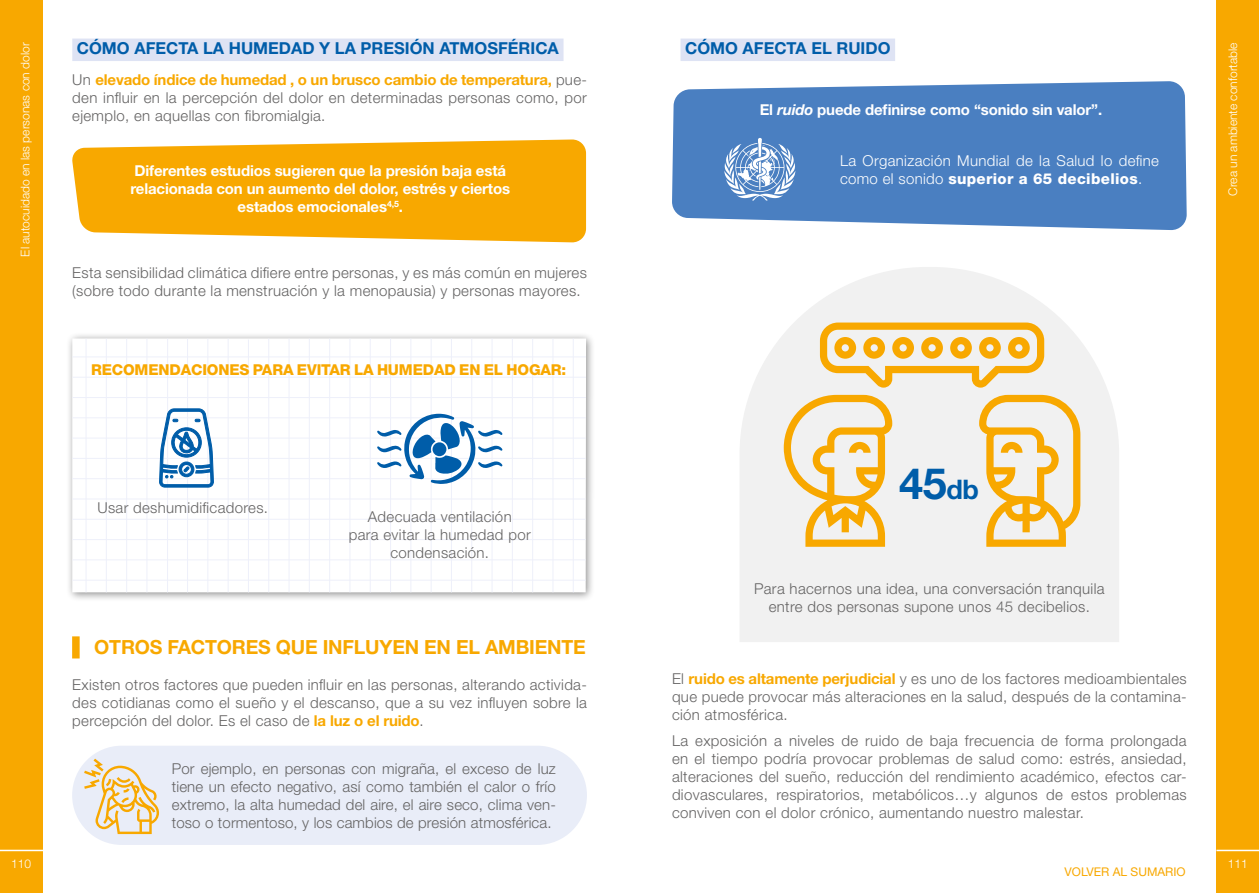
<style>
.page{position:relative;width:1259px;height:893px;background:#fff}
.page>*{position:absolute;margin:0;border:0;box-sizing:border-box;transform-origin:0 0}
.t1{font:700 43.2px "Helvetica Neue LT Std";color:#005da9}
.t2{font:700 19.5px "Helvetica Neue LT Std";letter-spacing:-.01em;color:#f8a800}
.t3{font:700 16.5px "Helvetica Neue LT Std";color:#005da9}
.t4{font:300 15px/18px "Helvetica Neue LT Std";letter-spacing:.02em;color:#646363;text-align:justify}
.t5{font:700 15px/18px "Helvetica Neue LT Std";letter-spacing:-.01em;color:#fff;text-align:center}
.t6{font:300 15px/18px "Helvetica Neue LT Std";letter-spacing:.02em;color:#fff}
.t7{font:800 15px "Helvetica Neue LT Std";letter-spacing:-.01em;color:#f8a800}
.t8{font:300 12px "Helvetica Neue LT Std";color:#fff}
.t9{font:12px "Helvetica Neue LT Std";color:#f8a800}
.s1{font-weight:700;color:#f8a800}
.s2{font-style:italic}
.s3{font-weight:800}
.s4{font-size:27px}
</style>
<div class="page">
<div style="left:1216px;top:0;width:43px;height:893px;background:#f8a800"></div>
<div style="left:0;top:0;width:43px;height:893px;background:#f8a800"></div>
<hr style="left:1216px;top:850px;width:43px;height:1px;background:#fff">
<hr style="left:0;top:850px;width:43px;height:1px;background:#fff">
<svg style="left:740px;top:267px;width:379px;height:375px;fill:#f1f1f1"></svg>
<div style="left:72px;top:39px;width:491px;height:22px;background:#dee3f4"></div>
<div style="left:680px;top:39px;width:215px;height:22px;background:#dee3f4"></div>
<svg style="left:72px;top:139px;width:514px;height:104px;background:#f8b11b"></svg>
<div style="left:66px;top:332px;width:529px;height:270px;background:#000;opacity:.45"></div>
<div style="left:72px;top:338px;width:514px;height:254px;background:#fff"></div>
<hr style="left:86px;top:338px;width:1px;height:254px;background:#eef0fa">
<hr style="left:106px;top:338px;width:1px;height:254px;background:#eef0fa">
<hr style="left:126px;top:338px;width:1px;height:254px;background:#eef0fa">
<hr style="left:147px;top:338px;width:1px;height:254px;background:#eef0fa">
<hr style="left:167px;top:338px;width:1px;height:254px;background:#eef0fa">
<hr style="left:187px;top:338px;width:1px;height:254px;background:#eef0fa">
<hr style="left:207px;top:338px;width:1px;height:254px;background:#eef0fa">
<hr style="left:228px;top:338px;width:1px;height:254px;background:#eef0fa">
<hr style="left:248px;top:340px;width:1px;height:252px;background:#eef0fa">
<hr style="left:268px;top:338px;width:1px;height:254px;background:#eef0fa">
<hr style="left:289px;top:338px;width:1px;height:254px;background:#eef0fa">
<hr style="left:309px;top:338px;width:1px;height:254px;background:#eef0fa">
<hr style="left:329px;top:338px;width:1px;height:254px;background:#eef0fa">
<hr style="left:349px;top:338px;width:1px;height:254px;background:#eef0fa">
<hr style="left:370px;top:338px;width:1px;height:254px;background:#eef0fa">
<hr style="left:390px;top:338px;width:1px;height:254px;background:#eef0fa">
<hr style="left:410px;top:338px;width:1px;height:254px;background:#eef0fa">
<hr style="left:431px;top:338px;width:1px;height:254px;background:#eef0fa">
<hr style="left:451px;top:338px;width:1px;height:254px;background:#eef0fa">
<hr style="left:471px;top:338px;width:1px;height:254px;background:#eef0fa">
<hr style="left:492px;top:338px;width:1px;height:254px;background:#eef0fa">
<hr style="left:512px;top:338px;width:1px;height:254px;background:#eef0fa">
<hr style="left:532px;top:338px;width:1px;height:254px;background:#eef0fa">
<hr style="left:552px;top:338px;width:1px;height:254px;background:#eef0fa">
<hr style="left:573px;top:338px;width:1px;height:254px;background:#eef0fa">
<hr style="left:72px;top:356px;width:514px;height:1px;background:#eef0fa">
<hr style="left:72px;top:377px;width:514px;height:1px;background:#eef0fa">
<hr style="left:72px;top:397px;width:514px;height:1px;background:#eef0fa">
<hr style="left:72px;top:417px;width:514px;height:1px;background:#eef0fa">
<hr style="left:72px;top:438px;width:514px;height:1px;background:#eef0fa">
<hr style="left:72px;top:458px;width:514px;height:1px;background:#eef0fa">
<hr style="left:72px;top:478px;width:514px;height:1px;background:#eef0fa">
<hr style="left:72px;top:499px;width:514px;height:1px;background:#eef0fa">
<hr style="left:72px;top:519px;width:514px;height:1px;background:#eef0fa">
<hr style="left:72px;top:539px;width:514px;height:1px;background:#eef0fa">
<hr style="left:72px;top:559px;width:514px;height:1px;background:#eef0fa">
<hr style="left:72px;top:580px;width:514px;height:1px;background:#eef0fa">
<svg style="left:159px;top:408px;width:55px;height:91px"></svg>
<svg style="left:377px;top:414px;width:125px;height:70px"></svg>
<div style="left:72px;top:746px;width:515px;height:99px;background:#e9edf8;border-radius:50px"></div>
<div style="left:72px;top:636px;width:8px;height:22px;background:#f8a800"></div>
<svg style="left:672px;top:81px;width:514px;height:149px;background:#5889c5"></svg>
<svg style="left:723px;top:138px;width:73px;height:63px"></svg>
<svg style="left:784px;top:395px;width:108px;height:152px"></svg>
<svg style="left:979px;top:395px;width:101px;height:152px"></svg>
<svg style="left:820px;top:323px;width:224px;height:65px"></svg>
<svg style="left:84px;top:759px;width:75px;height:75px"></svg>
<p class="t8" style="left:18px;top:257px;width:216px;rotate:-90deg">El autocuidado en las personas con dolor</p>
<p class="t3" style="left:77px;top:38px;width:483px">CÓMO AFECTA LA HUMEDAD Y LA PRESIÓN ATMOSFÉRICA</p>
<p class="t4" style="left:72px;top:70px;width:516px">Un <span class="s1">elevado índice de humedad , o un brusco cambio de temperatura,</span> pue&shy;den influir en la percepción del dolor en determinadas personas como, por ejemplo, en aquellas con fibromialgia.</p>
<p class="t5" style="left:130px;top:161px;width:381px">Diferentes estudios sugieren que la presión baja está relacionada con un aumento del dolor, estrés y ciertos estados emocionales<sup>4,5</sup>.</p>
<p class="t4" style="left:72px;top:263px;width:516px">Esta sensibilidad climática difiere entre personas, y es más común en mujeres (sobre todo durante la menstruación y la menopausia) y personas mayores.</p>
<p class="t7" style="left:91px;top:360px;width:477px">RECOMENDACIONES PARA EVITAR LA HUMEDAD EN EL HOGAR:</p>
<p class="t4" style="left:97px;top:498px;width:172px">Usar deshumidificadores.</p>
<p class="t4" style="left:349px;top:507px;width:183px;text-align:center">Adecuada ventilación<br>para evitar la humedad por condensación.</p>
<h2 class="t2" style="left:94px;top:635px;width:493px">OTROS FACTORES QUE INFLUYEN EN EL AMBIENTE</h2>
<p class="t4" style="left:72px;top:675px;width:516px">Existen otros factores que pueden influir en las personas, alterando activida&shy;des cotidianas como el sueño y el descanso, que a su vez influyen sobre la percepción del dolor. Es el caso de <span class="s1">la luz o el ruido</span>.</p>
<p class="t4" style="left:172px;top:759px;width:385px">Por ejemplo, en personas con migraña, el exceso de luz tiene un efecto negativo, así como también el calor o frío extremo, la alta humedad del aire, el aire seco, clima ven&shy;toso o tormentoso, y los cambios de presión atmosférica.</p>
<p class="t3" style="left:685px;top:38px;width:207px">CÓMO AFECTA EL RUIDO</p>
<p class="t5" style="left:759px;top:101px;width:344px">El <span class="s2">ruido</span> puede definirse como “sonido sin valor”.</p>
<p class="t6" style="left:840px;top:151px;width:320px">La Organización Mundial de la Salud lo define como el sonido <span class="s3">superior a 65 decibelios</span>.</p>
<p class="t8" style="left:1225px;top:196px;width:155px;rotate:-90deg">Crea un ambiente confortable</p>
<h1 class="t1" style="left:899px;top:457px;width:81px">45<span class="s4">db</span></h1>
<p class="t4" style="left:754px;top:579px;width:352px;text-align:center">Para hacernos una idea, una conversación tranquila entre dos personas supone unos 45 decibelios.</p>
<p class="t4" style="left:672px;top:669px;width:516px">El <span class="s1">ruido es altamente perjudicial</span> y es uno de los factores medioambientales que puede provocar más alteraciones en la salud, después de la contamina&shy;ción atmosférica.</p>
<p class="t4" style="left:672px;top:731px;width:516px">La exposición a niveles de ruido de baja frecuencia de forma prolongada en el tiempo podría provocar problemas de salud como: estrés, ansiedad, alteraciones del sueño, reducción del rendimiento académico, efectos car&shy;diovasculares, respiratorios, metabólicos…y algunos de estos problemas conviven con el dolor crónico, aumentando nuestro malestar.</p>
<p class="t8" style="left:11px;top:857px;width:22px">110</p>
<p class="t8" style="left:1227px;top:857px;width:22px">111</p>
<p class="t9" style="left:1064px;top:865px;width:123px">VOLVER AL SUMARIO</p>
</div>
